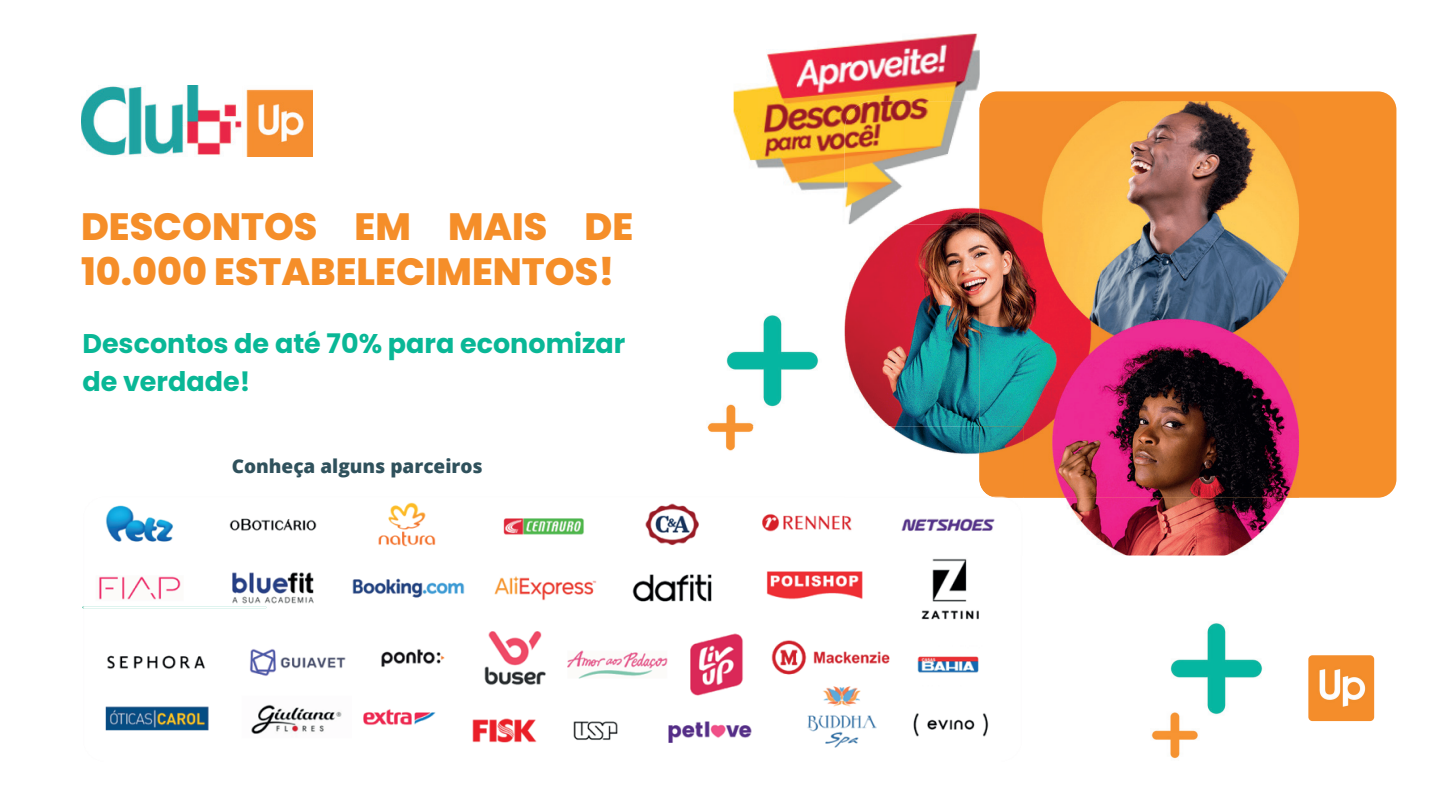
<style>
.page{position:relative;width:1440px;height:810px;background:#fff}
.page>*{position:absolute;margin:0;border:0;box-sizing:border-box;transform-origin:0 0}
.t1{font:800 38px/45px "Poppins";color:#f58e29}
.t2{font:700 27px/37.5px "Poppins";color:#09b796}
.t3{font:800 19px "Open Sans";color:#2f515c}
</style>
<div class="page">
<div style="left:981px;top:91px;width:415px;height:407px;background:#f58e29"></div>
<img style="left:845px;top:224px;width:442px;height:332px">
<img style="left:979px;top:101px;width:320px;height:397px">
<img style="left:81px;top:85px;width:232px;height:71px">
<img style="left:99px;top:502px;width:890px;height:246px">
<img style="left:845px;top:426px;width:179px;height:130px">
<img style="left:979px;top:426px;width:45px;height:72px">
<img style="left:82px;top:606px;width:185px;height:3px">
<img style="left:707px;top:315px;width:112px;height:136px">
<img style="left:1151px;top:623px;width:112px;height:136px">
<img style="left:1308px;top:655px;width:66px;height:66px">
<img style="left:734px;top:34px;width:246px;height:157px">
<img style="left:845px;top:101px;width:135px;height:123px">
<img style="left:979px;top:106px;width:1px;height:118px">
<h1 class="t1" style="left:81px;top:204px;width:554px">DESCONTOS EM MAIS DE<br>10.000 ESTABELECIMENTOS!</h1>
<p class="t2" style="left:82px;top:325px;width:545px">Descontos de até 70% para economizar de verdade!</p>
<p class="t3" style="left:232px;top:452px;width:252px">Conheça alguns parceiros</p>
</div>
